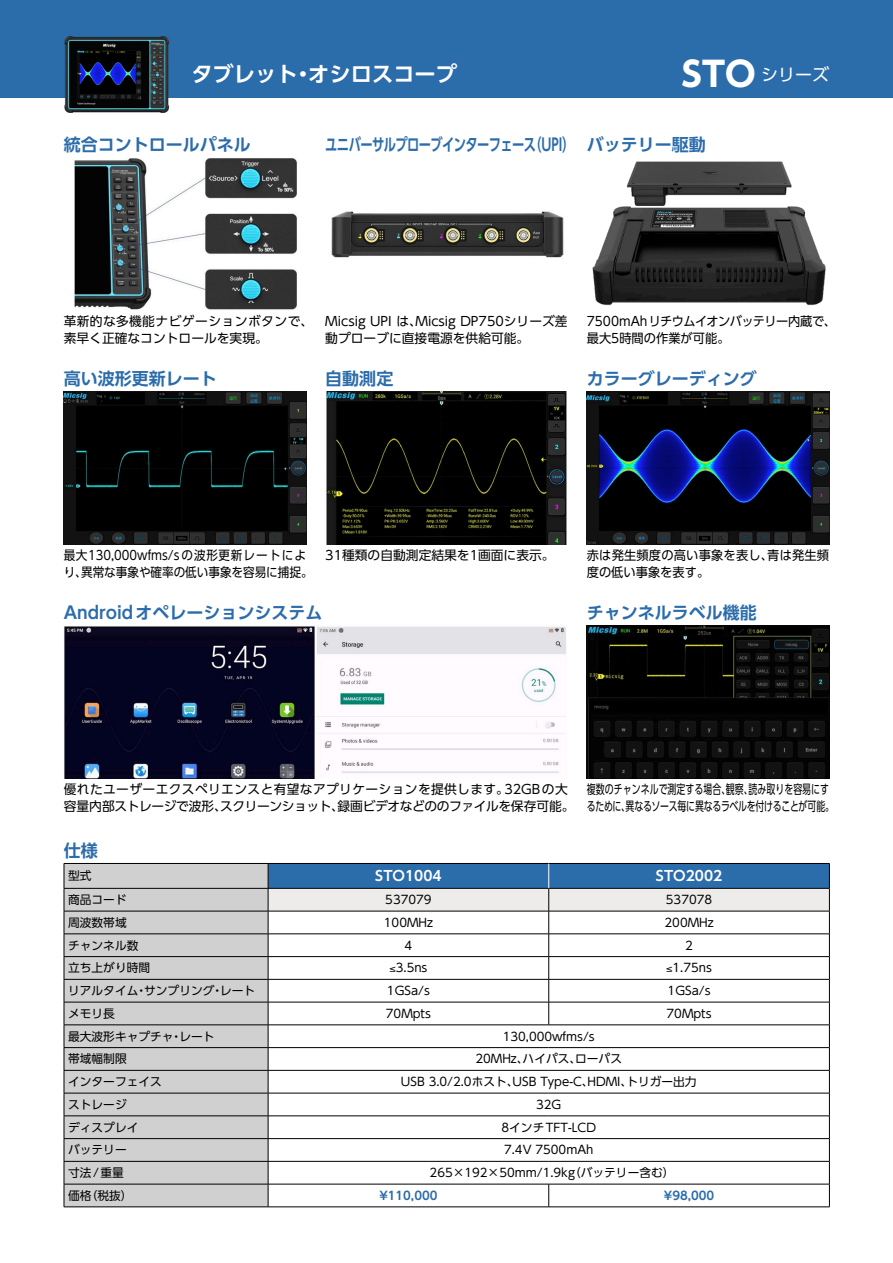
<style>
.page{position:relative;width:893px;height:1263px;background:#fff}
.page>*{position:absolute;margin:0;border:0;box-sizing:border-box;transform-origin:0 0}
.t1{font:700 21.3px "UD Shin Go Pro De";color:#fff}
.t2{font:700 16.95px "UD Shin Go Pro De";color:#2b6cab}
.t3{font:700 16.95px "UD Shin Go Pro De";letter-spacing:-.045em;color:#2b6cab;scale:.72 1}
.t4{font:16.95px "UD Shin Go Pro";color:#fff}
.t5{font:700 13.8px "UD Shin Go Pro De";color:#fff}
.t6{font:12.75px/17px "UD Shin Go Pro";color:#000}
.t7{font:12.75px/17px "UD Shin Go Pro";color:#000;scale:.96 1}
.t8{font:12.75px/17px "UD Shin Go Pro";color:#000;scale:.7 1}
.t9{font:12.75px/17px "UD Shin Go Pro";color:#000;scale:.91 1}
.t10{font:12.75px/17px "UD Shin Go Pro";letter-spacing:.02em;color:#000}
.t11{font:11.7px "UD Shin Go Pro";color:#000}
.t12{font:700 11.7px "UD Shin Go Pro De";color:#2b6cab}
.s1{font-weight:700;font-size:34.05px}
</style>
<div class="page">
<div style="left:0;top:0;width:893px;height:98px;background:#2b6cab"></div>
<img style="left:64px;top:36px;width:106px;height:77px">
<img style="left:74px;top:158px;width:223px;height:152px">
<img style="left:331px;top:211px;width:233px;height:47px">
<img style="left:592px;top:161px;width:234px;height:145px">
<img style="left:64px;top:391px;width:242px;height:153px">
<img style="left:325px;top:391px;width:242px;height:153px">
<img style="left:587px;top:391px;width:242px;height:153px">
<img style="left:64px;top:625px;width:502px;height:153px">
<img style="left:587px;top:625px;width:242px;height:153px">
<div style="left:65px;top:864px;width:203px;height:342px;background:#d0d0d0"></div>
<hr style="left:64px;top:863px;width:204px;height:1px;background:#000">
<hr style="left:64px;top:888px;width:204px;height:1px;background:#000">
<hr style="left:64px;top:911px;width:204px;height:1px;background:#000">
<hr style="left:64px;top:933px;width:204px;height:1px;background:#000">
<hr style="left:64px;top:956px;width:204px;height:1px;background:#000">
<hr style="left:64px;top:979px;width:204px;height:1px;background:#000">
<hr style="left:64px;top:1002px;width:204px;height:1px;background:#000">
<hr style="left:64px;top:1024px;width:204px;height:1px;background:#000">
<hr style="left:64px;top:1047px;width:204px;height:1px;background:#000">
<hr style="left:64px;top:1070px;width:204px;height:1px;background:#000">
<hr style="left:64px;top:1093px;width:204px;height:1px;background:#000">
<hr style="left:64px;top:1115px;width:204px;height:1px;background:#000">
<hr style="left:64px;top:1138px;width:204px;height:1px;background:#000">
<hr style="left:64px;top:1161px;width:204px;height:1px;background:#000">
<hr style="left:64px;top:1184px;width:204px;height:1px;background:#000">
<svg style="left:64px;top:864px;width:1px;height:342px"></svg>
<hr style="left:64px;top:1206px;width:204px;height:1px;background:#000">
<hr style="left:268px;top:1206px;width:281px;height:1px;background:#000">
<hr style="left:549px;top:1206px;width:281px;height:1px;background:#000">
<svg style="left:268px;top:863px;width:562px;height:343px"></svg>
<h1 class="t1" style="left:191px;top:57px;width:267px">タブレット・オシロスコープ</h1>
<h2 class="t4" style="left:682px;top:61px;width:149px"><span class="s1">STO</span> シリーズ</h2>
<h2 class="t2" style="left:64px;top:131px;width:189px">統合コントロールパネル</h2>
<h2 class="t3" style="left:325px;top:131px;width:348px">ユニバーサルプローブインターフェース（UPI）</h2>
<h2 class="t2" style="left:587px;top:131px;width:121px">バッテリー駆動</h2>
<p class="t10" style="left:64px;top:312px;width:251px">革新的な多機能ナビゲーションボタンで、素早く正確なコントロールを実現。</p>
<h2 class="t2" style="left:64px;top:365px;width:155px">高い波形更新レート</h2>
<p class="t6" style="left:325px;top:312px;width:244px">Micsig UPI は、Micsig DP750シリーズ差動プローブに直接電源を供給可能。</p>
<h2 class="t2" style="left:325px;top:365px;width:70px">自動測定</h2>
<p class="t7" style="left:587px;top:312px;width:261px">7500mAhリチウムイオンバッテリー内蔵で、最大5時間の作業が可能。</p>
<h2 class="t2" style="left:587px;top:365px;width:172px">カラーグレーディング</h2>
<p class="t9" style="left:64px;top:546px;width:275px">最大130,000wfms/sの波形更新レートにより、異常な事象や確率の低い事象を容易に捕捉。</p>
<p class="t6" style="left:325px;top:546px;width:231px">31種類の自動測定結果を1画面に表示。</p>
<p class="t7" style="left:587px;top:546px;width:254px">赤は発生頻度の高い事象を表し、青は発生頻度の低い事象を表す。</p>
<h2 class="t2" style="left:64px;top:599px;width:260px">Androidオペレーションシステム</h2>
<h2 class="t2" style="left:587px;top:599px;width:172px">チャンネルラベル機能</h2>
<p class="t6" style="left:64px;top:780px;width:512px">優れたユーザーエクスペリエンスと有望なアプリケーションを提供します。32GBの大容量内部ストレージで波形、スクリーンショット、録画ビデオなどののファイルを保存可能。</p>
<h2 class="t2" style="left:64px;top:837px;width:36px">仕様</h2>
<p class="t8" style="left:587px;top:780px;width:355px">複数のチャンネルで測定する場合、観察、読み取りを容易にするために、異なるソース毎に異なるラベルを付けることが可能。</p>
<p class="t11" style="left:68px;top:866px;width:25px">型式</p>
<p class="t5" style="left:375px;top:865px;width:68px">STO1004</p>
<p class="t5" style="left:656px;top:865px;width:68px">STO2002</p>
<p class="t11" style="left:68px;top:890px;width:60px">商品コード</p>
<p class="t11" style="left:385px;top:890px;width:48px">537079</p>
<p class="t11" style="left:666px;top:890px;width:48px">537078</p>
<p class="t11" style="left:68px;top:913px;width:60px">周波数帯域</p>
<p class="t11" style="left:384px;top:913px;width:51px">100MHz</p>
<p class="t11" style="left:665px;top:913px;width:51px">200MHz</p>
<p class="t11" style="left:68px;top:936px;width:72px">チャンネル数</p>
<p class="t11" style="left:405px;top:936px;width:9px">4</p>
<p class="t11" style="left:685px;top:936px;width:9px">2</p>
<p class="t11" style="left:68px;top:958px;width:83px">立ち上がり時間</p>
<p class="t11" style="left:389px;top:958px;width:40px">≤3.5ns</p>
<p class="t11" style="left:666px;top:958px;width:47px">≤1.75ns</p>
<p class="t11" style="left:68px;top:981px;width:189px">リアルタイム・サンプリング・レート</p>
<p class="t11" style="left:387px;top:981px;width:44px">1GSa/s</p>
<p class="t11" style="left:668px;top:981px;width:44px">1GSa/s</p>
<p class="t11" style="left:68px;top:1004px;width:48px">メモリ長</p>
<p class="t11" style="left:386px;top:1004px;width:46px">70Mpts</p>
<p class="t11" style="left:667px;top:1004px;width:46px">70Mpts</p>
<p class="t11" style="left:68px;top:1027px;width:148px">最大波形キャプチャ・レート</p>
<p class="t11" style="left:503px;top:1027px;width:94px">130,000wfms/s</p>
<p class="t11" style="left:68px;top:1049px;width:60px">帯域幅制限</p>
<p class="t11" style="left:475px;top:1049px;width:148px">20MHz、ハイパス、ローパス</p>
<p class="t11" style="left:68px;top:1072px;width:95px">インターフェイス</p>
<p class="t11" style="left:401px;top:1072px;width:297px">USB 3.0/2.0ホスト、USB Type-C、HDMI、トリガー出力</p>
<p class="t11" style="left:68px;top:1095px;width:60px">ストレージ</p>
<p class="t11" style="left:536px;top:1095px;width:27px">32G</p>
<p class="t11" style="left:68px;top:1118px;width:72px">ディスプレイ</p>
<p class="t11" style="left:502px;top:1118px;width:96px">8インチTFT-LCD</p>
<p class="t11" style="left:68px;top:1140px;width:60px">バッテリー</p>
<p class="t11" style="left:504px;top:1140px;width:91px">7.4V 7500mAh</p>
<p class="t11" style="left:68px;top:1163px;width:57px">寸法/重量</p>
<p class="t11" style="left:430px;top:1163px;width:246px">265×192×50mm/1.9kg（バッテリー含む）</p>
<p class="t11" style="left:68px;top:1186px;width:66px">価格（税抜）</p>
<p class="t12" style="left:379px;top:1186px;width:60px">¥110,000</p>
<p class="t12" style="left:664px;top:1186px;width:52px">¥98,000</p>
</div>
